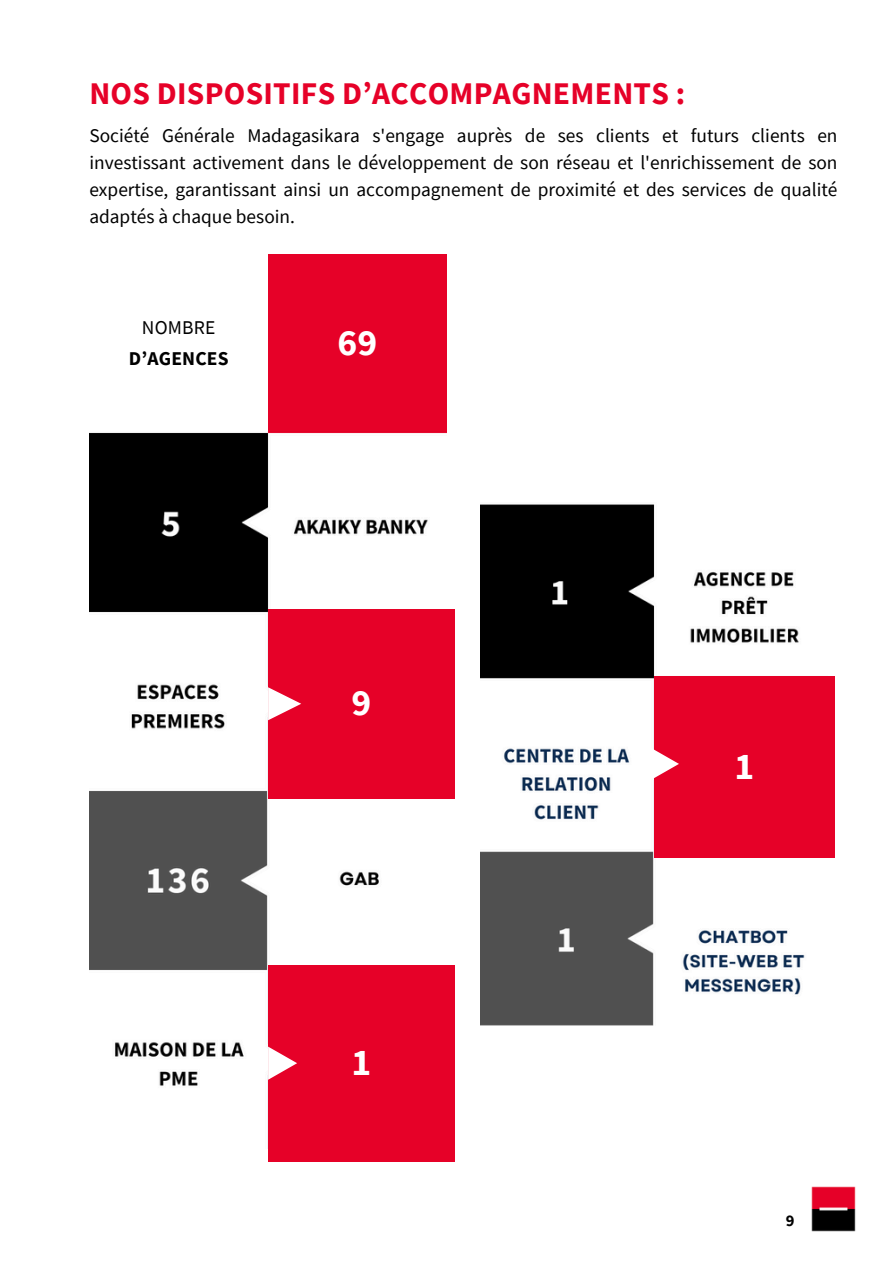
<style>
.page{position:relative;width:894px;height:1264px;background:#fff}
.page>*{position:absolute;margin:0;border:0;box-sizing:border-box;transform-origin:0 0}
.t1{font:700 37.5px "Source Sans Pro";color:#fff}
.t2{font:700 31.5px "Source Sans Pro";letter-spacing:.01em;color:#e60128}
.t3{font:700 19.5px/30.3px "Source Sans Pro";letter-spacing:.01em;color:#000;text-align:center}
.t4{font:19.35px/27px "Source Sans Pro";color:#000;text-align:justify}
.t5{font:700 16.5px "Source Sans Pro";color:#000}
.s1{font-weight:400}
</style>
<div class="page">
<img style="left:89px;top:431px;width:357px;height:717px">
<img style="left:480px;top:504px;width:347px;height:521px">
<img style="left:811px;top:1186px;width:45px;height:45px">
<div style="left:268px;top:254px;width:178px;height:177px;background:#e60128"></div>
<div style="left:268px;top:609px;width:187px;height:189px;background:#e60128"></div>
<div style="left:654px;top:676px;width:180px;height:181px;background:#e60128"></div>
<div style="left:268px;top:965px;width:187px;height:196px;background:#e60128"></div>
<svg style="left:268px;top:687px;width:33px;height:33px"></svg>
<svg style="left:268px;top:1046px;width:29px;height:33px"></svg>
<svg style="left:649px;top:747px;width:29px;height:33px"></svg>
<p class="t2" style="left:89px;top:73px;width:597px">NOS DISPOSITIFS D’ACCOMPAGNEMENTS :</p>
<p class="t4" style="left:89px;top:122px;width:749px">Société Générale Madagasikara s'engage auprès de ses clients et futurs clients en investissant activement dans le développement de son réseau et l'enrichissement de son expertise, garantissant ainsi un accompagnement de proximité et des services de qualité adaptés à chaque besoin.</p>
<p class="t3" style="left:129px;top:312px;width:101px"><span class="s1">NOMBRE<br></span>D’AGENCES</p>
<h2 class="t1" style="left:337px;top:318px;width:41px">69</h2>
<p class="t1" style="left:351px;top:678px;width:21px">9</p>
<p class="t1" style="left:351px;top:1038px;width:21px">1</p>
<p class="t1" style="left:734px;top:741px;width:21px">1</p>
<p class="t5" style="left:785px;top:1209px;width:10px">9</p>
</div>
